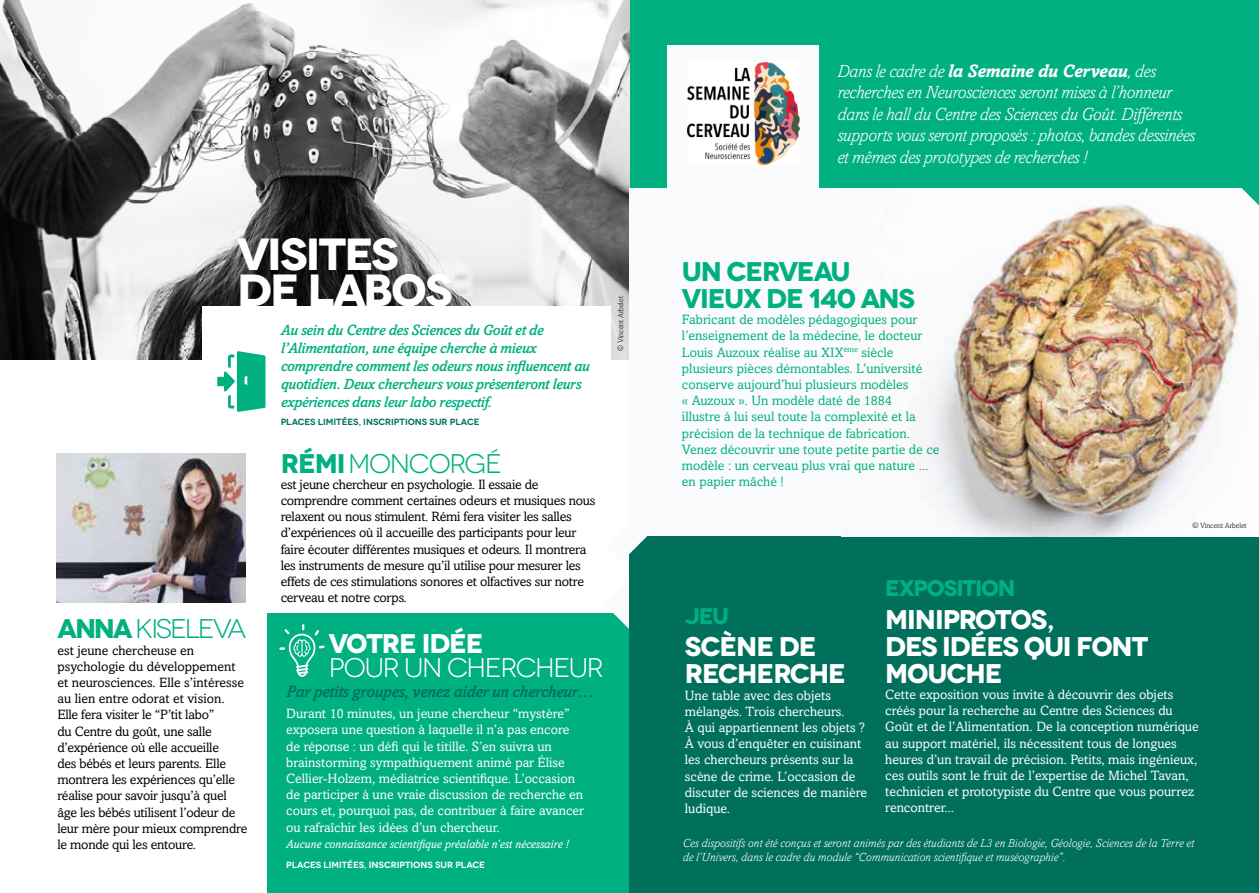
<style>
.page{position:relative;width:1259px;height:893px;background:#fff}
.page>*{position:absolute;margin:0;border:0;box-sizing:border-box;transform-origin:0 0}
.t1{font:700 45px/36px "Novecentowide";letter-spacing:-.04em;color:#fff}
.t2{font:700 27px/27px "Novecentowide";letter-spacing:-.04em;color:#fff}
.t3{font:700 27px/27px "Novecentowide";letter-spacing:-.05em;color:#00b081}
.t4{font:27px "Novecentowide";letter-spacing:-.05em;color:#fff}
.t5{font:27px "Novecentowide";letter-spacing:-.07em;color:#00b081}
.t6{font:27px "Novecentowide";letter-spacing:-.045em;color:#00b081}
.t7{font:700 22.5px "Novecentowide";letter-spacing:-.05em;color:#00b081}
.t8{font:italic 300 18px/21.6px "Amasis MT Std";letter-spacing:-.02em;color:#fff}
.t9{font:italic 500 16.5px "Amasis MT Std";letter-spacing:-.025em;color:#00705c}
.t10{font:italic 500 15px/18px "Amasis MT Std";letter-spacing:-.03em;color:#00b081}
.t11{font:13.5px/16.2px "Amasis MT Std";color:#fff}
.t12{font:13.5px/16.2px "Amasis MT Std";letter-spacing:-.02em;color:#000}
.t13{font:13.5px/16.2px "Amasis MT Std";color:#00b081}
.t14{font:italic 300 12px/14.4px "Amasis MT Std";color:#fff}
.t15{font:italic 12px "Amasis MT Std";color:#fff}
.t16{font:600 9px "Novecentowide";color:#00705c}
.t17{font:600 9px "Novecentowide";color:#fff}
.t18{font:300 7.5px "Amasis MT Std";letter-spacing:-.01em;color:#000}
.s1{font-weight:700}
</style>
<div class="page">
<div style="left:267px;top:613px;width:367px;height:280px;background:#00b081"></div>
<svg style="left:613px;top:613px;width:16px;height:16px"></svg>
<div style="left:629px;top:0;width:630px;height:893px;background:#00705c"></div>
<div style="left:631px;top:0;width:628px;height:212px;background:#00b081"></div>
<div style="left:668px;top:45px;width:151px;height:149px;background:#fafbfd"></div>
<img style="left:0;top:0;width:629px;height:359px">
<div style="left:203px;top:306px;width:408px;height:130px;background:#fff"></div>
<img style="left:57px;top:454px;width:189px;height:148px">
<svg style="left:279px;top:624px;width:45px;height:53px"></svg>
<svg style="left:217px;top:351px;width:48px;height:61px"></svg>
<img style="left:842px;top:189px;width:417px;height:347px">
<div style="left:629px;top:189px;width:213px;height:347px;background:#fafbfd"></div>
<img style="left:687px;top:63px;width:112px;height:101px">
<svg style="left:629px;top:536px;width:19px;height:19px"></svg>
<svg style="left:1236px;top:188px;width:23px;height:17px"></svg>
<h1 class="t1" style="left:237px;top:237px;width:217px">VISITES<br>DE LABOS</h1>
<p class="t10" style="left:281px;top:321px;width:311px">Au sein du Centre des Sciences du Goût et de l’Alimentation, une équipe cherche à mieux comprendre comment les odeurs nous influencent au quotidien. Deux chercheurs vous présenteront leurs expériences dans leur labo respectif.</p>
<p class="t16" style="left:281px;top:416px;width:200px">PLACES LIMITÉES, INSCRIPTIONS SUR PLACE</p>
<h2 class="t5" style="left:57px;top:613px;width:191px"><span class="s1">ANNA</span> KISELEVA</h2>
<p class="t12" style="left:57px;top:642px;width:191px">est jeune chercheuse en psychologie du développement et neurosciences. Elle s’intéresse au lien entre odorat et vision.<br>Elle fera visiter le “P’tit labo”<br>du Centre du goût, une salle d’expérience où elle accueille<br>des bébés et leurs parents. Elle montrera les expériences qu’elle réalise pour savoir jusqu’à quel âge les bébés utilisent l’odeur de leur mère pour mieux comprendre le monde qui les entoure.</p>
<h2 class="t6" style="left:281px;top:448px;width:222px"><span class="s1">RÉMI</span>MONCORGÉ</h2>
<p class="t12" style="left:281px;top:476px;width:316px">est jeune chercheur en psychologie. Il essaie de comprendre comment certaines odeurs et musiques nous relaxent ou nous stimulent. Rémi fera visiter les salles d’expériences où il accueille des participants pour leur faire écouter différentes musiques et odeurs. Il montrera les instruments de mesure qu’il utilise pour mesurer les effets de ces stimulations sonores et olfactives sur notre cerveau et notre corps.</p>
<h2 class="t2" style="left:329px;top:631px;width:157px">VOTRE IDÉE</h2>
<h2 class="t4" style="left:329px;top:652px;width:276px">POUR UN CHERCHEUR</h2>
<p class="t9" style="left:286px;top:682px;width:309px">Par petits groupes, venez aider un chercheur…</p>
<p class="t11" style="left:286px;top:705px;width:299px">Durant 10 minutes, un jeune chercheur “mystère” exposera une question à laquelle il n’a pas encore de réponse : un défi qui le titille. S’en suivra un brainstorming sympathiquement animé par Élise Cellier-Holzem, médiatrice scientifique. L’occasion de participer à une vraie discussion de recherche en cours et, pourquoi pas, de contribuer à faire avancer ou rafraîchir les idées d’un chercheur.</p>
<p class="t15" style="left:286px;top:837px;width:284px">Aucune connaissance scientifique préalable n’est nécessaire !</p>
<p class="t17" style="left:286px;top:859px;width:200px">PLACES LIMITÉES, INSCRIPTIONS SUR PLACE</p>
<p class="t18" style="left:616px;top:351px;width:56px;rotate:-90deg">© Vincent Arbelet</p>
<p class="t8" style="left:837px;top:60px;width:359px">Dans le cadre de <span class="s1">la Semaine du Cerveau</span>, des recherches en Neurosciences seront mises à l’honneur dans le hall du Centre des Sciences du Goût. Différents supports vous seront proposés : photos, bandes dessinées et mêmes des prototypes de recherches !</p>
<h2 class="t3" style="left:682px;top:258px;width:235px">UN CERVEAU<br>VIEUX DE 140 ANS</h2>
<p class="t13" style="left:682px;top:311px;width:259px">Fabricant de modèles pédagogiques pour l’enseignement de la médecine, le docteur Louis Auzoux réalise au XIX<sup>ème</sup> siècle plusieurs pièces démontables. L’université conserve aujourd’hui plusieurs modèles<br>« Auzoux ». Un modèle daté de 1884<br>illustre à lui seul toute la complexité et la précision de la technique de fabrication.<br>Venez découvrir une toute petite partie de ce modèle : un cerveau plus vrai que nature ... en papier mâché !</p>
<p class="t18" style="left:1192px;top:521px;width:56px">© Vincent Arbelet</p>
<h3 class="t7" style="left:885px;top:574px;width:132px">EXPOSITION</h3>
<h2 class="t2" style="left:885px;top:606px;width:264px">MINIPROTOS,<br>DES IDÉES QUI FONT<br>MOUCHE</h2>
<p class="t11" style="left:885px;top:686px;width:315px">Cette exposition vous invite à découvrir des objets créés pour la recherche au Centre des Sciences du Goût et de l’Alimentation. De la conception numérique au support matériel, ils nécessitent tous de longues heures d’un travail de précision. Petits, mais ingénieux, ces outils sont le fruit de l’expertise de Michel Tavan, technicien et prototypiste du Centre que vous pourrez rencontrer...</p>
<p class="t14" style="left:683px;top:836px;width:513px">Ces dispositifs ont été conçus et seront animés par des étudiants de L3 en Biologie, Géologie, Sciences de la Terre et de l’Univers, dans le cadre du module “Communication scientifique et muséographie”.</p>
<h3 class="t7" style="left:685px;top:602px;width:45px">JEU</h3>
<h2 class="t2" style="left:685px;top:634px;width:163px">SCÈNE DE<br>RECHERCHE</h2>
<p class="t11" style="left:685px;top:687px;width:184px">Une table avec des objets mélangés. Trois chercheurs.<br>À qui appartiennent les objets ?<br>À vous d’enquêter en cuisinant les chercheurs présents sur la scène de crime. L’occasion de discuter de sciences de manière ludique.</p>
</div>
